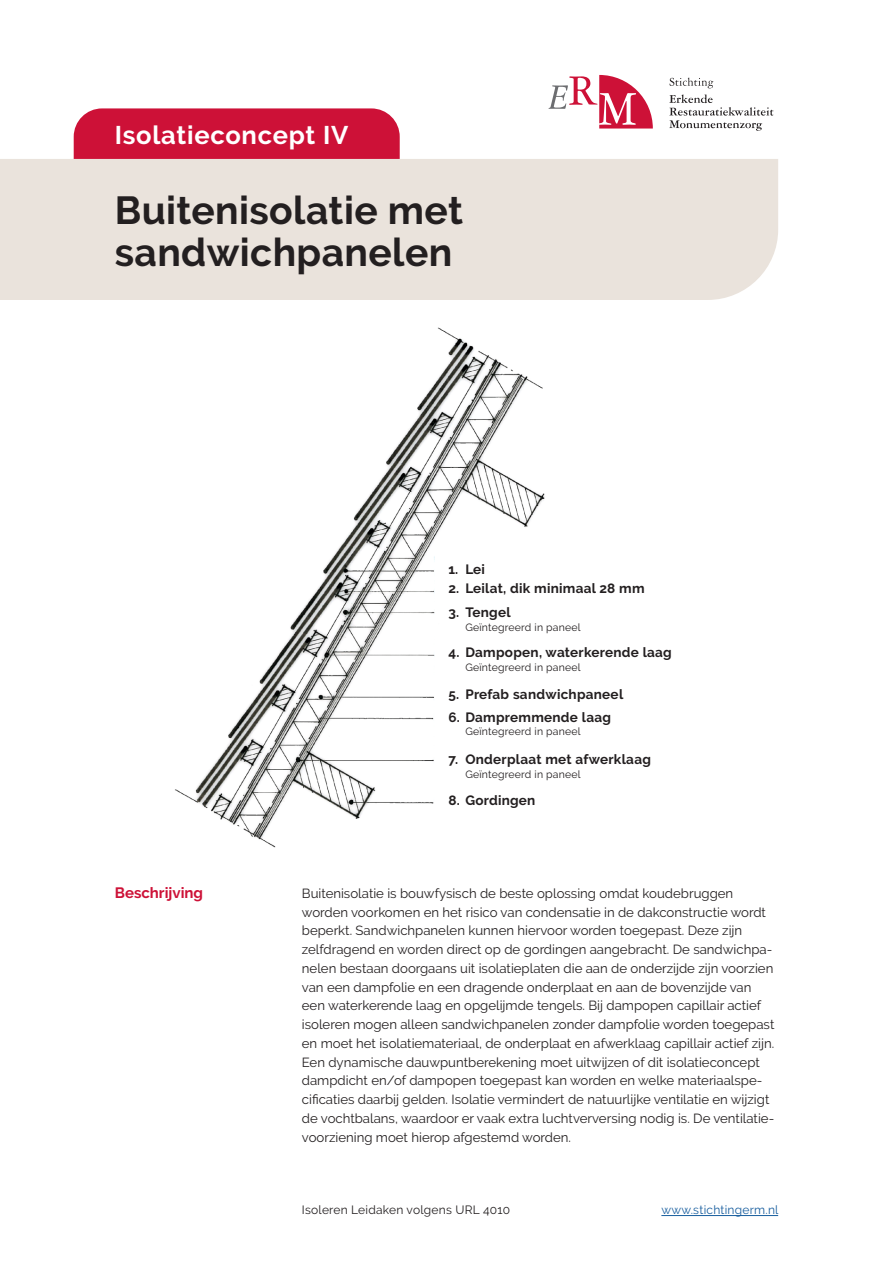
<style>
.page{position:relative;width:893px;height:1263px;background:#fff}
.page>*{position:absolute;margin:0;border:0;box-sizing:border-box;transform-origin:0 0}
.KOP_ISO{font:700 39px "Raleway";letter-spacing:.01em;color:#231f20}
.t1{font:700 25.5px "Raleway";letter-spacing:.03em;color:#fff}
.PLAT{font:700 15px "Raleway";color:#cd1137}
.TEKST{font:700 13.5px "Raleway";letter-spacing:.02em;color:#231f20}
.PLAT-2{font:13.2px/18.8px "Raleway";color:#231f20}
.t2{font:12px "Raleway";letter-spacing:.02em;color:#231f20}
.t3{font:12px "Raleway";letter-spacing:.02em;color:#175d9e}
.SUBREGEL{font:10.5px "Raleway";letter-spacing:.02em;color:#231f20}
</style>
<div class="page">
<div style="left:74px;top:108px;width:326px;height:51px;background:#cd1137"></div>
<div style="left:0;top:159px;width:778px;height:141px;background:#eae3dc"></div>
<img style="left:175px;top:327px;width:370px;height:521px">
<svg style="left:549px;top:75px;width:104px;height:54px"></svg>
<div style="left:554px;top:117px;width:42px;height:12px;background:#fff"></div>
<svg style="left:669px;top:77px;width:105px;height:54px"></svg>
<div style="left:715px;top:68px;width:85px;height:25px;background:#fff"></div>
<hr style="left:661px;top:1215px;width:117px;height:1px;background:#175d9e">
<p class="t1" style="left:115px;top:120px;width:235px">Isolatieconcept IV</p>
<p class="KOP_ISO" style="left:115px;top:188px;width:350px">Buitenisolatie met</p>
<p class="KOP_ISO" style="left:115px;top:230px;width:339px">sandwichpanelen</p>
<p class="PLAT" style="left:115px;top:884px;width:90px">Beschrijving</p>
<p class="TEKST" style="left:448px;top:561px;width:38px">1. Lei</p>
<p class="TEKST" style="left:448px;top:581px;width:198px">2. Leilat, dik minimaal 28 mm</p>
<p class="TEKST" style="left:448px;top:605px;width:64px">3. Tengel</p>
<p class="SUBREGEL" style="left:465px;top:621px;width:117px">Geïntegreerd in paneel</p>
<p class="TEKST" style="left:448px;top:645px;width:225px">4. Dampopen, waterkerende laag</p>
<p class="SUBREGEL" style="left:465px;top:661px;width:117px">Geïntegreerd in paneel</p>
<p class="TEKST" style="left:448px;top:687px;width:176px">5. Prefab sandwichpaneel</p>
<p class="TEKST" style="left:448px;top:709px;width:164px">6. Dampremmende laag</p>
<p class="SUBREGEL" style="left:465px;top:725px;width:117px">Geïntegreerd in paneel</p>
<p class="TEKST" style="left:448px;top:752px;width:204px">7. Onderplaat met afwerklaag</p>
<p class="SUBREGEL" style="left:465px;top:768px;width:117px">Geïntegreerd in paneel</p>
<p class="TEKST" style="left:448px;top:792px;width:89px">8. Gordingen</p>
<p class="PLAT-2" style="left:302px;top:884px;width:474px">Buitenisolatie is bouwfysisch de beste oplossing omdat koudebruggen worden voorkomen en het risico van condensatie in de dakconstructie wordt beperkt. Sandwichpanelen kunnen hiervoor worden toegepast. Deze zijn zelfdragend en worden direct op de gordingen aangebracht. De sandwichpa&shy;nelen bestaan doorgaans uit isolatieplaten die aan de onderzijde zijn voorzien van een dampfolie en een dragende onderplaat en aan de bovenzijde van een waterkerende laag en opgelijmde tengels. Bij dampopen capillair actief isoleren mogen alleen sandwichpanelen zonder dampfolie worden toegepast en moet het isolatiemateriaal, de onderplaat en afwerklaag capillair actief zijn.<br>Een dynamische dauwpuntberekening moet uitwijzen of dit isolatieconcept dampdicht en/of dampopen toegepast kan worden en welke materiaalspe&shy;cificaties daarbij gelden. Isolatie vermindert de natuurlijke ventilatie en wijzigt de vochtbalans, waardoor er vaak extra luchtverversing nodig is. De ventilatie&shy;voorziening moet hierop afgestemd worden.</p>
<p class="t2" style="left:302px;top:1202px;width:210px">Isoleren Leidaken volgens URL 4010</p>
<p class="t3" style="left:661px;top:1202px;width:119px">www.stichtingerm.nl</p>
</div>
